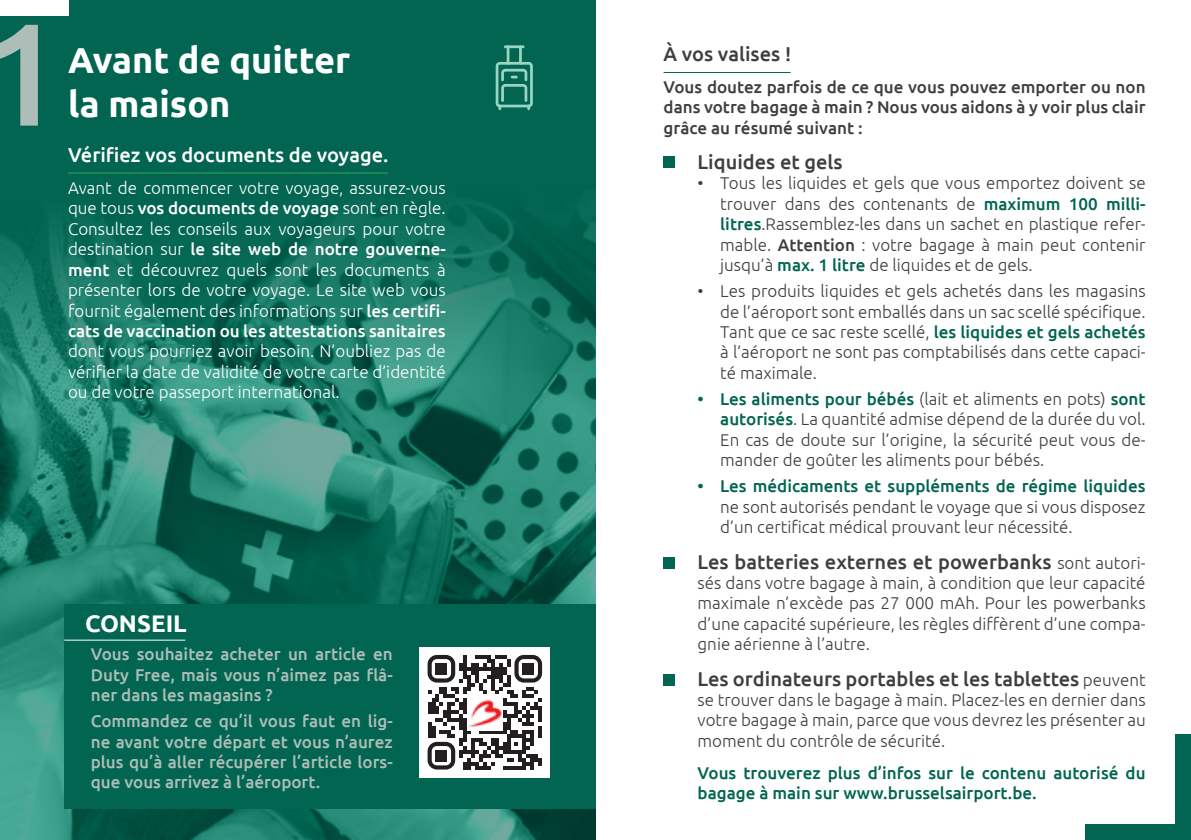
<style>
.page{position:relative;width:1191px;height:840px;background:#fff}
.page>*{position:absolute;margin:0;border:0;box-sizing:border-box;transform-origin:0 0}
.t1{font:500 145.2px "Ubuntu";color:#adbdb8}
.t2{font:700 36px/43.2px "Ubuntu";color:#fff}
.t3{font:700 24px "Ubuntu";color:#fff}
.t4{font:500 20px "Ubuntu";color:#3e3e3f}
.t5{font:500 20px "Ubuntu";color:#fff}
.t6{font:300 17px/20.4px "Ubuntu";color:#3e3e3f;text-align:justify}
.t7{font:300 17px/20.4px "Ubuntu";color:#fff;text-align:justify}
.t8{font:500 17px/20.4px "Ubuntu";color:#adbdb8;text-align:justify}
.t9{font:500 17px/20.4px "Ubuntu";color:#016551}
.t10{font:500 17px/20.4px "Ubuntu";color:#3e3e3f;text-align:justify}
.s1{font-weight:500}
.s2{font-weight:500;color:#016551}
.s3{font-weight:300;font-size:17px}
</style>
<div class="page">
<img style="left:0;top:0;width:595px;height:839px">
<div style="left:663px;top:156px;width:12px;height:12px;background:#016551"></div>
<div style="left:663px;top:674px;width:12px;height:11px;background:#016551"></div>
<div style="left:663px;top:557px;width:12px;height:11px;background:#016551"></div>
<hr style="left:68px;top:172px;width:320px;height:1px;background:#2eac5c">
<hr style="left:663px;top:72px;width:127px;height:1px;background:#016551">
<div style="left:1085px;top:824px;width:106px;height:15px;background:#016551"></div>
<div style="left:1175px;top:733px;width:16px;height:106px;background:#016551"></div>
<hr style="left:519px;top:45px;width:3px;height:20px;background:#98d4c0">
<hr style="left:507px;top:45px;width:2px;height:20px;background:#98d4c0">
<hr style="left:504px;top:45px;width:20px;height:3px;background:#98d4c0">
<svg style="left:495px;top:62px;width:38px;height:48px;background:#3b8f7b"></svg>
<div style="left:0;top:0;width:68px;height:15px;background:#fff"></div>
<div style="left:64px;top:604px;width:531px;height:204px;background:#016551"></div>
<div style="left:420px;top:646px;width:130px;height:131px;background:#fff"></div>
<svg style="left:427px;top:654px;width:115px;height:115px"></svg>
<div style="left:435px;top:662px;width:12px;height:12px;background:#231f20"></div>
<div style="left:522px;top:662px;width:12px;height:12px;background:#231f20"></div>
<div style="left:435px;top:749px;width:12px;height:12px;background:#231f20"></div>
<img style="left:467px;top:694px;width:35px;height:35px">
<hr style="left:64px;top:639px;width:121px;height:1px;background:#fff">
<h1 class="t1" style="left:-19px;top:-18px;width:84px">1</h1>
<h2 class="t2" style="left:68px;top:38px;width:284px">Avant de quitter la maison</h2>
<p class="t5" style="left:68px;top:142px;width:322px">Vérifiez vos documents de voyage.</p>
<p class="t7" style="left:68px;top:177px;width:379px">Avant de commencer votre voyage, assurez-vous que tous <span class="s1">vos documents de voyage</span> sont en règle.<br>Consultez les conseils aux voyageurs pour votre destination sur <span class="s1">le site web de notre gouverne&shy;ment</span> et découvrez quels sont les documents à présenter lors de votre voyage. Le site web vous fournit également des informations sur <span class="s1">les certifi&shy;cats de vaccination ou les attestations sanitaires</span></p>
<p class="t7" style="left:68px;top:340px;width:379px">dont vous pourriez avoir besoin. N’oubliez pas de vérifier la date de validité de votre carte d’identité ou de votre passeport international.</p>
<h3 class="t3" style="left:85px;top:608px;width:103px">CONSEIL</h3>
<p class="t8" style="left:91px;top:643px;width:303px">Vous souhaitez acheter un article en Duty Free, mais vous n’aimez pas flâ&shy;ner dans les magasins ?</p>
<p class="t8" style="left:91px;top:709px;width:303px">Commandez ce qu’il vous faut en lig&shy;ne avant votre départ et vous n’aurez plus qu’à aller récupérer l’article lors&shy;que vous arrivez à l’aéroport.</p>
<p class="t4" style="left:663px;top:41px;width:129px">À vos valises !</p>
<p class="t10" style="left:663px;top:76px;width:483px">Vous doutez parfois de ce que vous pouvez emporter ou non dans votre bagage à main ? Nous vous aidons à y voir plus clair grâce au résumé suivant :</p>
<p class="t4" style="left:697px;top:149px;width:147px">Liquides et gels</p>
<p class="t6" style="left:720px;top:172px;width:427px;text-indent:-23px">• Tous les liquides et gels que vous emportez doivent se trouver dans des contenants de <span class="s2">maximum 100 milli&shy;litres</span>.Rassemblez-les dans un sachet en plastique refer&shy;mable. <span class="s1">Attention</span> : votre bagage à main peut contenir jusqu’à <span class="s2">max. 1 litre</span> de liquides et de gels.</p>
<p class="t6" style="left:720px;top:280px;width:427px;text-indent:-23px">• Les produits liquides et gels achetés dans les magasins de l’aéroport sont emballés dans un sac scellé spécifique.<br>Tant que ce sac reste scellé, <span class="s2">les liquides et gels achetés </span>à l’aéroport ne sont pas comptabilisés dans cette capaci&shy;té maximale.</p>
<p class="t6" style="left:720px;top:388px;width:427px;text-indent:-23px"><span class="s2">• Les aliments pour bébés</span> (lait et aliments en pots) <span class="s2">sont autorisés</span>. La quantité admise dépend de la durée du vol.<br>En cas de doute sur l’origine, la sécurité peut vous de&shy;mander de goûter les aliments pour bébés.</p>
<p class="t9" style="left:697px;top:475px;width:449px">• Les médicaments et suppléments de régime liquides</p>
<p class="t6" style="left:720px;top:495px;width:427px">ne sont autorisés pendant le voyage que si vous disposez d’un certificat médical prouvant leur nécessité.</p>
<p class="t4" style="left:697px;top:548px;width:449px">Les batteries externes et powerbanks <span class="s3">sont autori-</span></p>
<p class="t6" style="left:697px;top:572px;width:449px">sés dans votre bagage à main, à condition que leur capacité maximale n’excède pas 27 000 mAh. Pour les powerbanks d’une capacité supérieure, les règles diffèrent d’une compa&shy;gnie aérienne à l’autre.</p>
<p class="t4" style="left:697px;top:665px;width:449px">Les ordinateurs portables et les tablettes <span class="s3">peuvent</span></p>
<p class="t6" style="left:697px;top:689px;width:449px">se trouver dans le bagage à main. Placez-les en dernier dans votre bagage à main, parce que vous devrez les présenter au moment du contrôle de sécurité.</p>
<p class="t9" style="left:697px;top:761px;width:449px">Vous trouverez plus d’infos sur le contenu autorisé du bagage à main sur www.brusselsairport.be.</p>
</div>
